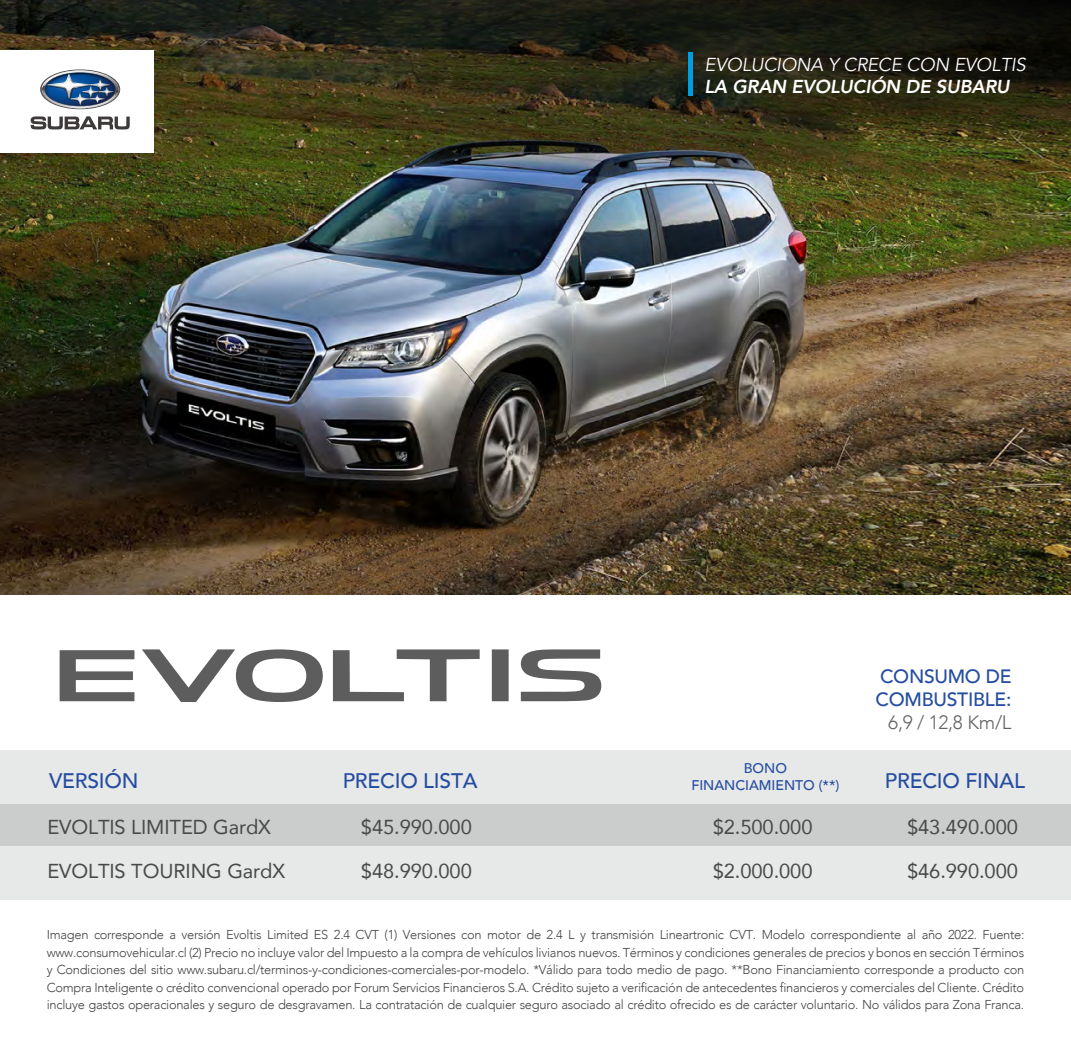
<style>
.page{position:relative;width:1071px;height:1050px;background:#fff}
.page>*{position:absolute;margin:0;border:0;box-sizing:border-box;transform-origin:0 0}
.t1{font:500 21px "Avenir";letter-spacing:-.01em;color:#244ca1}
.t2{font:20.12px "Avenir";letter-spacing:-.005em;color:#494949}
.t3{font:500 19.25px/23.1px "Avenir";letter-spacing:-.015em;color:#244ca1}
.t4{font:300 19.25px "Avenir";color:#636363}
.t5{font:italic 18.55px "Avenir LT Std";letter-spacing:-.01em;color:#fff}
.t6{font:italic 800 18.55px "Avenir LT Std";letter-spacing:-.01em;color:#fff}
.t7{font:500 14px/16.8px "Avenir";color:#244ca1;text-align:center}
.t8{font:300 12.78px/17.5px "Avenir";letter-spacing:-.02em;color:#444;text-align:justify}
</style>
<div class="page">
<img style="left:0;top:245px;width:1071px;height:349px">
<img style="left:0;top:0;width:1071px;height:245px">
<hr style="left:689px;top:52px;width:4px;height:44px;background:#009de0">
<div style="left:0;top:50px;width:154px;height:103px;background:#fff"></div>
<svg style="left:31px;top:116px;width:99px;height:13px"></svg>
<svg style="left:41px;top:70px;width:79px;height:39px"></svg>
<div style="left:0;top:749px;width:1071px;height:150px;background:#e7e8e8"></div>
<div style="left:0;top:804px;width:1071px;height:41px;background:#cbcccc"></div>
<div style="left:492px;top:649px;width:17px;height:52px;background:#5d5d5d"></div>
<svg style="left:521px;top:649px;width:80px;height:52px"></svg>
<svg style="left:60px;top:650px;width:74px;height:51px"></svg>
<svg style="left:333px;top:649px;width:147px;height:52px"></svg>
<svg style="left:142px;top:649px;width:181px;height:53px"></svg>
<h3 class="t5" style="left:705px;top:54px;width:323px">EVOLUCIONA Y CRECE CON EVOLTIS</h3>
<h3 class="t6" style="left:705px;top:76px;width:307px">LA GRAN EVOLUCIÓN DE SUBARU</h3>
<h3 class="t3" style="left:876px;top:663px;width:137px">CONSUMO DE<br>COMBUSTIBLE:</h3>
<h3 class="t4" style="left:888px;top:710px;width:125px">6,9 / 12,8 Km/L</h3>
<p class="t7" style="left:691px;top:759px;width:150px">BONO<br>FINANCIAMIENTO (**)</p>
<h1 class="t1" style="left:49px;top:762px;width:91px">VERSIÓN</h1>
<h1 class="t1" style="left:343px;top:762px;width:136px">PRECIO LISTA</h1>
<h1 class="t1" style="left:885px;top:762px;width:142px">PRECIO FINAL</h1>
<h2 class="t2" style="left:47px;top:810px;width:225px">EVOLTIS LIMITED GardX</h2>
<h2 class="t2" style="left:361px;top:810px;width:112px">$45.990.000</h2>
<h2 class="t2" style="left:713px;top:810px;width:101px">$2.500.000</h2>
<h2 class="t2" style="left:907px;top:810px;width:112px">$43.490.000</h2>
<h2 class="t2" style="left:47px;top:855px;width:239px">EVOLTIS TOURING GardX</h2>
<h2 class="t2" style="left:361px;top:855px;width:112px">$48.990.000</h2>
<h2 class="t2" style="left:713px;top:855px;width:101px">$2.000.000</h2>
<h2 class="t2" style="left:907px;top:855px;width:112px">$46.990.000</h2>
<p class="t8" style="left:47px;top:925px;width:979px">Imagen corresponde a versión Evoltis Limited ES 2.4 CVT (1) Versiones con motor de 2.4 L y transmisión Lineartronic CVT. Modelo correspondiente al año 2022. Fuente: www.consumovehicular.cl (2) Precio no incluye valor del Impuesto a la compra de vehículos livianos nuevos. Términos y condiciones generales de precios y bonos en sección Términos y Condiciones del sitio www.subaru.cl/terminos-y-condiciones-comerciales-por-modelo. *Válido para todo medio de pago. **Bono Financiamiento corresponde a producto con Compra Inteligente o crédito convencional operado por Forum Servicios Financieros S.A. Crédito sujeto a verificación de antecedentes financieros y comerciales del Cliente. Crédito incluye gastos operacionales y seguro de desgravamen. La contratación de cualquier seguro asociado al crédito ofrecido es de carácter voluntario. No válidos para Zona Franca.</p>
</div>
